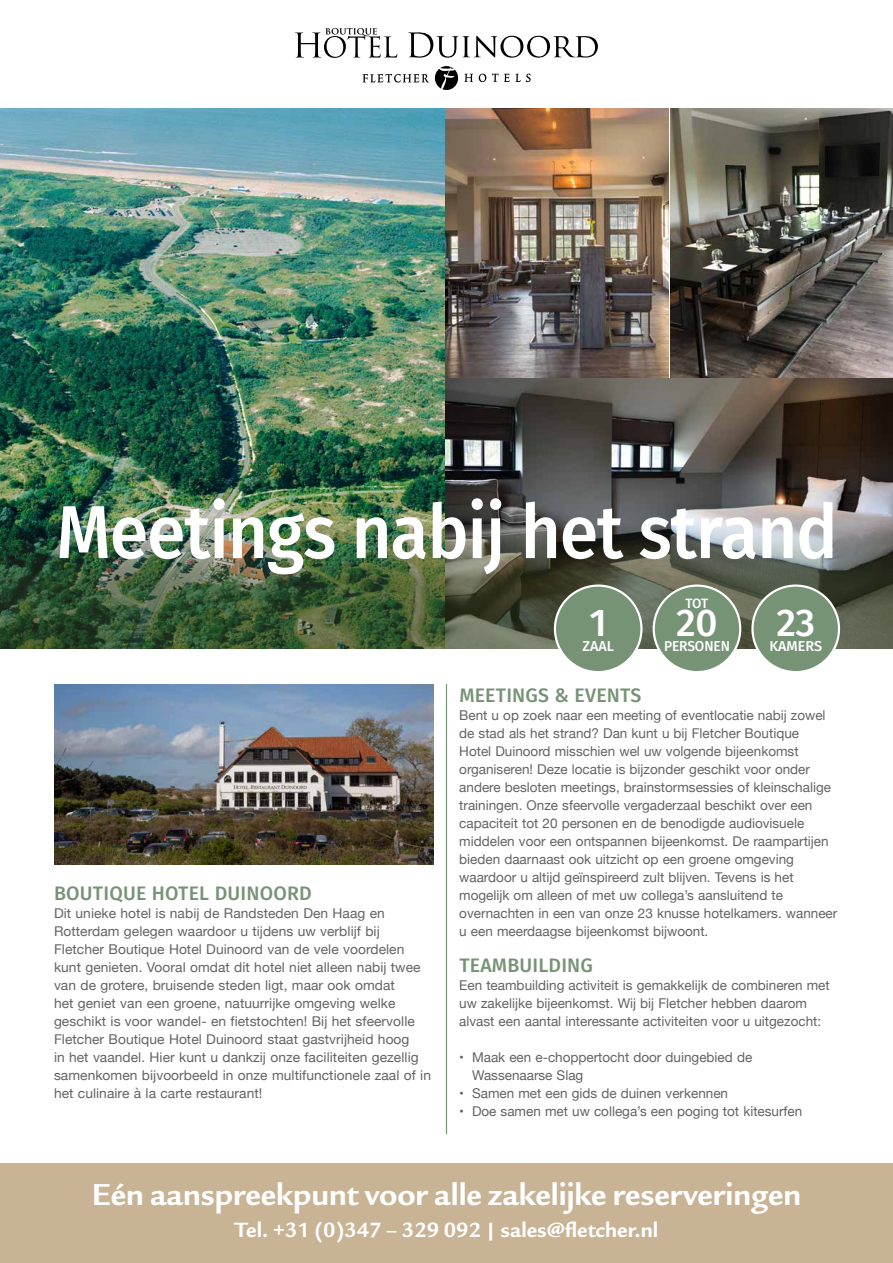
<style>
.page{position:relative;width:893px;height:1263px;background:#fff}
.page>*{position:absolute;margin:0;border:0;box-sizing:border-box;transform-origin:0 0}
.t1{font:500 75px "Fira Sans";letter-spacing:-.015em;color:#fff;scale:.93 1}
.t2{font:500 38.7px "Fira Sans";color:#fff}
.t3{font:700 33px "Legacy Sans ITC Std";color:#fff}
.t4{font:700 22.5px "Legacy Sans ITC Std";color:#fff}
.t5{font:500 19.5px "Fira Sans";letter-spacing:.01em;color:#779376}
.t6{font:500 14.4px "Fira Sans";letter-spacing:-.01em;color:#fff}
.t7{font:500 14.4px "Fira Sans";letter-spacing:-.01em;color:#fff;scale:.96 1}
.t8{font:13.5px/18px "Helvetica Neue";color:#646363}
.t9{font:500 13.5px "Fira Sans";color:#fff}
</style>
<div class="page">
<img style="left:446px;top:108px;width:223px;height:269px">
<img style="left:446px;top:379px;width:447px;height:143px">
<svg style="left:670px;top:108px;width:223px;height:269px"></svg>
<img style="left:0;top:108px;width:444px;height:414px">
<img style="left:54px;top:685px;width:380px;height:179px">
<hr style="left:446px;top:684px;width:1px;height:450px;background:#779376">
<img style="left:0;top:522px;width:893px;height:126px">
<div style="left:752px;top:586px;width:87px;height:86px;background:#779376;border-radius:50%"></div>
<div style="left:751px;top:584px;width:89px;height:89px;border:2px solid #fff;border-radius:50%"></div>
<div style="left:555px;top:586px;width:86px;height:86px;background:#779376;border-radius:50%"></div>
<div style="left:554px;top:584px;width:88px;height:89px;border:2px solid #fff;border-radius:50%"></div>
<div style="left:654px;top:586px;width:86px;height:86px;background:#779376;border-radius:50%"></div>
<div style="left:653px;top:584px;width:88px;height:89px;border:2px solid #fff;border-radius:50%"></div>
<svg style="left:435px;top:66px;width:23px;height:24px"></svg>
<svg style="left:362px;top:74px;width:67px;height:9px"></svg>
<svg style="left:464px;top:74px;width:9px;height:8px"></svg>
<svg style="left:479px;top:74px;width:7px;height:8px"></svg>
<svg style="left:492px;top:73px;width:39px;height:9px"></svg>
<svg style="left:408px;top:32px;width:190px;height:26px"></svg>
<svg style="left:295px;top:28px;width:102px;height:30px"></svg>
<div style="left:0;top:1163px;width:893px;height:100px;background:#c8b395"></div>
<h1 class="t1" style="left:56px;top:472px;width:842px">Meetings nabij het strand</h1>
<h3 class="t5" style="left:54px;top:878px;width:259px">BOUTIQUE HOTEL DUINOORD</h3>
<p class="t8" style="left:54px;top:905px;width:379px">Dit unieke hotel is nabij de Randsteden Den Haag en Rotterdam gelegen waardoor u tijdens uw verblijf bij Fletcher Boutique Hotel Duinoord van de vele voordelen kunt genieten. Vooral omdat dit hotel niet alleen nabij twee van de grotere, bruisende steden ligt, maar ook omdat<br>het geniet van een groene, natuurrijke omgeving welke geschikt is voor wandel- en fietstochten! Bij het sfeervolle Fletcher Boutique Hotel Duinoord staat gastvrijheid hoog<br>in het vaandel. Hier kunt u dankzij onze faciliteiten gezellig samenkomen bijvoorbeeld in onze multifunctionele zaal of in het culinaire à la carte restaurant!</p>
<h2 class="t2" style="left:589px;top:592px;width:19px">1</h2>
<p class="t6" style="left:582px;top:634px;width:33px">ZAAL</p>
<p class="t9" style="left:686px;top:592px;width:24px">TOT</p>
<h2 class="t2" style="left:676px;top:592px;width:43px">20</h2>
<p class="t7" style="left:664px;top:634px;width:70px">PERSONEN</p>
<h2 class="t2" style="left:776px;top:592px;width:40px">23</h2>
<p class="t6" style="left:769px;top:634px;width:54px">KAMERS</p>
<h3 class="t5" style="left:459px;top:680px;width:183px">MEETINGS &amp; EVENTS</h3>
<p class="t8" style="left:459px;top:707px;width:380px">Bent u op zoek naar een meeting of eventlocatie nabij zowel de stad als het strand? Dan kunt u bij Fletcher Boutique<br>Hotel Duinoord misschien wel uw volgende bijeenkomst organiseren! Deze locatie is bijzonder geschikt voor onder andere besloten meetings, brainstormsessies of kleinschalige trainingen. Onze sfeervolle vergaderzaal beschikt over een capaciteit tot 20 personen en de benodigde audiovisuele middelen voor een ontspannen bijeenkomst. De raampartijen bieden daarnaast ook uitzicht op een groene omgeving waardoor u altijd geïnspireerd zult blijven. Tevens is het mogelijk om alleen of met uw collega’s aansluitend te overnachten in een van onze 23 knusse hotelkamers. wanneer u een meerdaagse bijeenkomst bijwoont.</p>
<h3 class="t5" style="left:459px;top:950px;width:135px">TEAMBUILDING</h3>
<p class="t8" style="left:459px;top:977px;width:372px">Een teambuilding activiteit is gemakkelijk de combineren met uw zakelijke bijeenkomst. Wij bij Fletcher hebben daarom alvast een aantal interessante activiteiten voor u uitgezocht:</p>
<p class="t8" style="left:472px;top:1049px;width:282px;text-indent:-13px">• Maak een e-choppertocht door duingebied de<br>Wassenaarse Slag</p>
<p class="t8" style="left:459px;top:1085px;width:270px">• Samen met een gids de duinen verkennen</p>
<p class="t8" style="left:459px;top:1103px;width:345px">• Doe samen met uw collega’s een poging tot kitesurfen</p>
<h3 class="t3" style="left:92px;top:1176px;width:711px">Eén aanspreekpunt voor alle zakelijke reserveringen</h3>
<h3 class="t4" style="left:235px;top:1217px;width:425px">Tel. +31 (0)347 – 329 092 | sales@fletcher.nl</h3>
</div>
